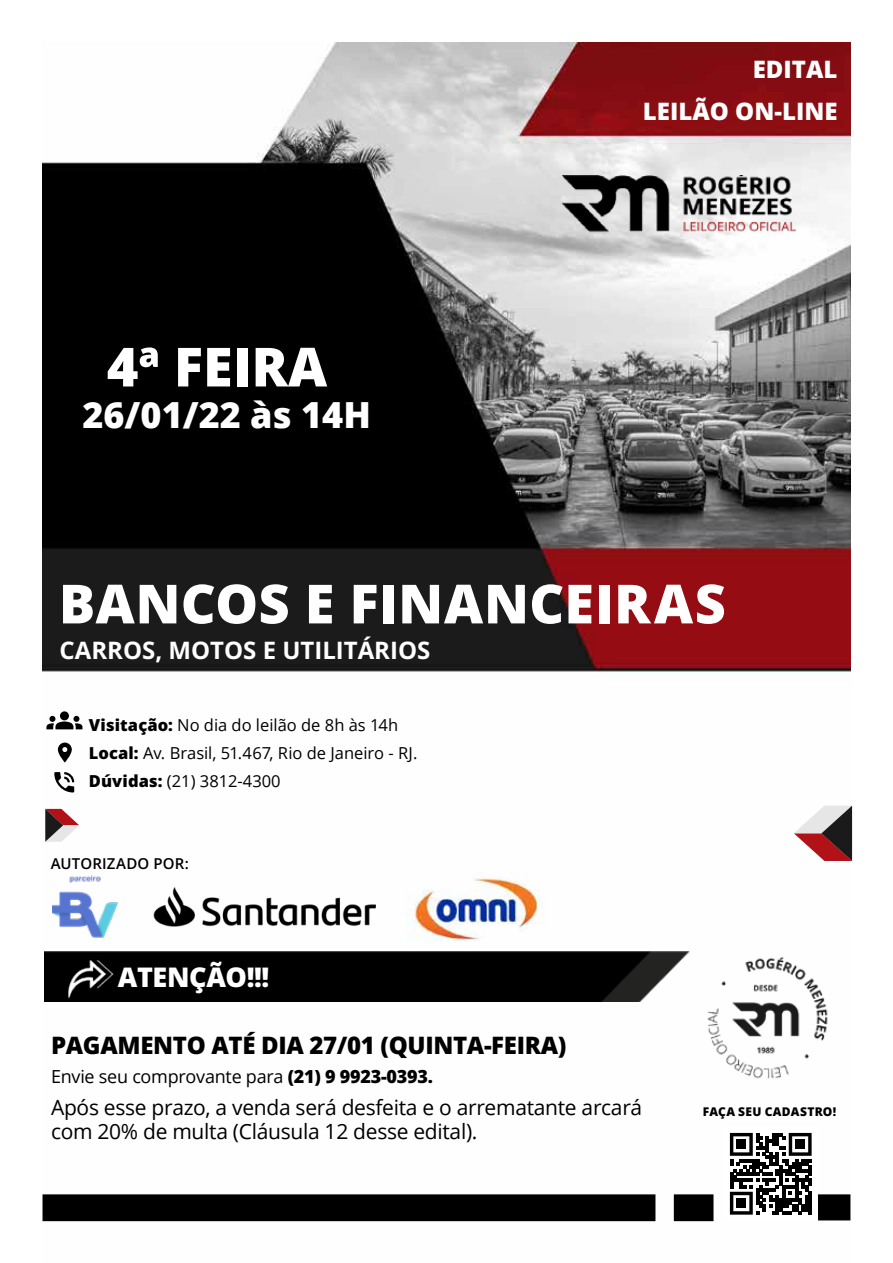
<style>
.page{position:relative;width:893px;height:1263px;background:#fff}
.page>*{position:absolute;margin:0;border:0;box-sizing:border-box;transform-origin:0 0}
.t1{font:800 54px "Open Sans";letter-spacing:.005em;color:#fff}
.t2{font:800 36px "Open Sans";color:#fff}
.t3{font:800 27px "Open Sans";letter-spacing:-.015em;color:#fff}
.t4{font:800 24px "Open Sans";letter-spacing:-.015em;color:#000}
.t5{font:700 24px "Open Sans";color:#fff}
.t6{font:800 24px/42.2px "Open Sans";color:#fff;text-align:right}
.t7{font:21px/24px "Open Sans";letter-spacing:-.015em;color:#000}
.t8{font:18px "Open Sans";letter-spacing:-.015em;color:#000}
.t9{font:16.5px/28.3px "Open Sans";color:#000}
.t10{font:600 15px "Open Sans";letter-spacing:.01em;color:#000}
.t11{font:800 12px "Open Sans";letter-spacing:.03em;color:#000}
.s1{font-weight:800}
</style>
<div class="page">
<img style="left:43px;top:43px;width:807px;height:1179px">
<img style="left:52px;top:874px;width:66px;height:65px">
<img style="left:154px;top:887px;width:222px;height:40px">
<img style="left:406px;top:872px;width:144px;height:70px">
<svg style="left:45px;top:809px;width:34px;height:33px"></svg>
<svg style="left:794px;top:805px;width:58px;height:56px"></svg>
<img style="left:563px;top:176px;width:232px;height:57px">
<div style="left:44px;top:1196px;width:610px;height:24px;background:#000"></div>
<div style="left:43px;top:1194px;width:612px;height:27px;border:3px solid #000"></div>
<div style="left:814px;top:1196px;width:35px;height:23px;background:#000"></div>
<div style="left:813px;top:1194px;width:37px;height:26px;border:3px solid #000"></div>
<div style="left:675px;top:1196px;width:37px;height:24px;background:#000"></div>
<div style="left:674px;top:1194px;width:39px;height:27px;border:3px solid #000"></div>
<img style="left:697px;top:1001px;width:140px;height:86px">
<img style="left:44px;top:942px;width:806px;height:59px">
<img style="left:45px;top:954px;width:71px;height:47px">
<div style="left:723px;top:1126px;width:95px;height:95px;background:#fff"></div>
<svg style="left:730px;top:1133px;width:82px;height:81px"></svg>
<div style="left:736px;top:1139px;width:10px;height:10px;background:#000"></div>
<div style="left:795px;top:1139px;width:10px;height:10px;background:#000"></div>
<div style="left:736px;top:1198px;width:10px;height:10px;background:#000"></div>
<svg style="left:46px;top:711px;width:36px;height:18px"></svg>
<svg style="left:54px;top:772px;width:20px;height:20px"></svg>
<svg style="left:58px;top:742px;width:14px;height:20px"></svg>
<h1 class="t1" style="left:107px;top:326px;width:222px">4ª FEIRA</h1>
<h2 class="t2" style="left:82px;top:387px;width:290px">26/01/22 às 14H</h2>
<h3 class="t6" style="left:643px;top:47px;width:196px">EDITAL<br>LEILÃO ON-LINE</h3>
<h1 class="t1" style="left:59px;top:563px;width:668px">BANCOS E FINANCEIRAS</h1>
<h3 class="t5" style="left:60px;top:634px;width:372px">CARROS, MOTOS E UTILITÁRIOS</h3>
<p class="t9" style="left:89px;top:710px;width:330px"><span class="s1">Visitação:</span> No dia do leilão de 8h às 14h<br><span class="s1">Local:</span> Av. Brasil, 51.467, Rio de Janeiro - RJ.<br><span class="s1">Dúvidas:</span> (21) 3812-4300</p>
<p class="t10" style="left:51px;top:853px;width:140px">AUTORIZADO POR:</p>
<h3 class="t3" style="left:118px;top:958px;width:153px">ATENÇÃO!!!</h3>
<h3 class="t4" style="left:51px;top:1029px;width:517px">PAGAMENTO ATÉ DIA 27/01 (QUINTA-FEIRA)</h3>
<p class="t8" style="left:51px;top:1064px;width:383px">Envie seu comprovante para <span class="s1">(21) 9 9923-0393.</span></p>
<p class="t7" style="left:51px;top:1095px;width:593px">Após esse prazo, a venda será desfeita e o arrematante arcará com 20% de multa (Cláusula 12 desse edital).</p>
<p class="t11" style="left:703px;top:1104px;width:135px">FAÇA SEU CADASTRO!</p>
</div>
